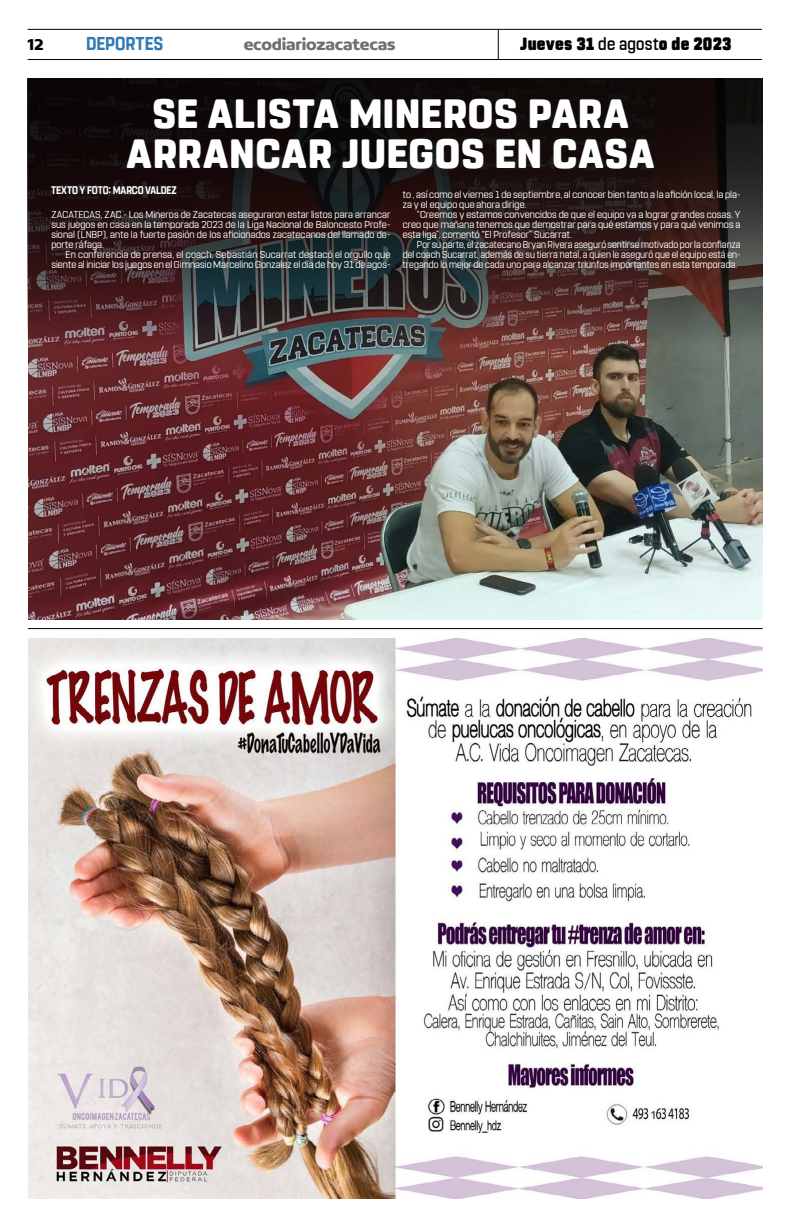
<style>
.page{position:relative;width:791px;height:1225px;background:#fff}
.page>*{position:absolute;margin:0;border:0;box-sizing:border-box;transform-origin:0 0}
.t1{font:800 40.7px/40px "Rohn Rounded";letter-spacing:.01em;color:#fff;text-align:center}
.t2{font:700 18.6px "Rohn Rounded";color:#327ab3;scale:.91 1}
.t3{font:900 17.6px "Rohn Rounded";letter-spacing:.015em;color:#000;scale:.91 1}
.t4{font:700 16.9px "Concord";letter-spacing:-.01em;color:#706f6f}
.t5{font:700 16.9px "Concord";color:#000}
.t6{font:700 11px "Rohn Rounded";letter-spacing:-.01em;color:#fff;scale:.87 1}
.t7{font:10px/10px "Rohn Rounded";letter-spacing:.01em;color:#fff;text-align:justify}
.t8{font:10px/10px "Rohn Rounded";letter-spacing:.01em;color:#fff;text-align:justify;scale:.94 1}
.s1{font-weight:500}
</style>
<div class="page">
<img style="left:28px;top:345px;width:735px;height:274px">
<hr style="left:28px;top:29px;width:734px;height:1px;background:#000">
<hr style="left:28px;top:59px;width:734px;height:1px;background:#000">
<hr style="left:498px;top:29px;width:1px;height:31px;background:#000">
<svg style="left:30px;top:78px;width:733px;height:267px;background:#2a1e1e"></svg>
<div style="left:28px;top:78px;width:734px;height:267px;border:1px solid #000"></div>
<hr style="left:28px;top:628px;width:735px;height:1px;background:#000">
<img style="left:28px;top:638px;width:735px;height:560px">
<h3 class="t5" style="left:28px;top:34px;width:18px">12</h3>
<h2 class="t2" style="left:86px;top:33px;width:86px">DEPORTES</h2>
<h3 class="t4" style="left:244px;top:34px;width:153px">ecodiariozacatecas</h3>
<h3 class="t3" style="left:520px;top:34px;width:234px">Jueves 31 <span class="s1">de agost</span>o de 2023</h3>
<h1 class="t1" style="left:126px;top:94px;width:529px">SE ALISTA MINEROS PARA<br>ARRANCAR JUEGOS EN CASA</h1>
<p class="t6" style="left:51px;top:184px;width:146px">TEXTO Y FOTO: MARCO VALDEZ</p>
<p class="t7" style="left:51px;top:210px;width:341px">ZACATECAS, ZAC.- Los Mineros de Zacatecas aseguraron estar listos para arrancar sus juegos en casa en la temporada 2023 de la Liga Nacional de Baloncesto Profe&shy;sional (LNBP), ante la fuerte pasión de los aficionados zacatecanos del llamado de&shy;porte ráfaga.</p>
<p class="t7" style="left:51px;top:250px;width:341px;text-align:right">En conferencia de prensa, el coach, Sebastián Sucarrat destacó el orgullo que siente al iniciar los juegos en el Gimnasio Marcelino Gonzalez el día de hoy 31 de agos-</p>
<p class="t7" style="left:403px;top:190px;width:339px">to , así como el viernes 1 de septiembre, al conocer bien tanto a la afición local, la pla&shy;za y el equipo que ahora dirige.</p>
<p class="t7" style="left:403px;top:210px;width:339px;text-indent:14px">“Creemos y estamos convencidos de que el equipo va a lograr grandes cosas. Y creo que mañana tenemos que demostrar para qué estamos y para qué venimos a esta liga”, comentó “El Profesor” Sucarrat.</p>
<p class="t8" style="left:403px;top:240px;width:361px;text-indent:14px">Por su parte, el zacatecano Bryan Rivera aseguró sentirse motivado por la confianza del coach Sucarrat, además de su tierra natal, a quien le aseguró que el equipo está en&shy;tregando lo mejor de cada uno para alcanzar triunfos importantes en esta temporada.</p>
</div>
